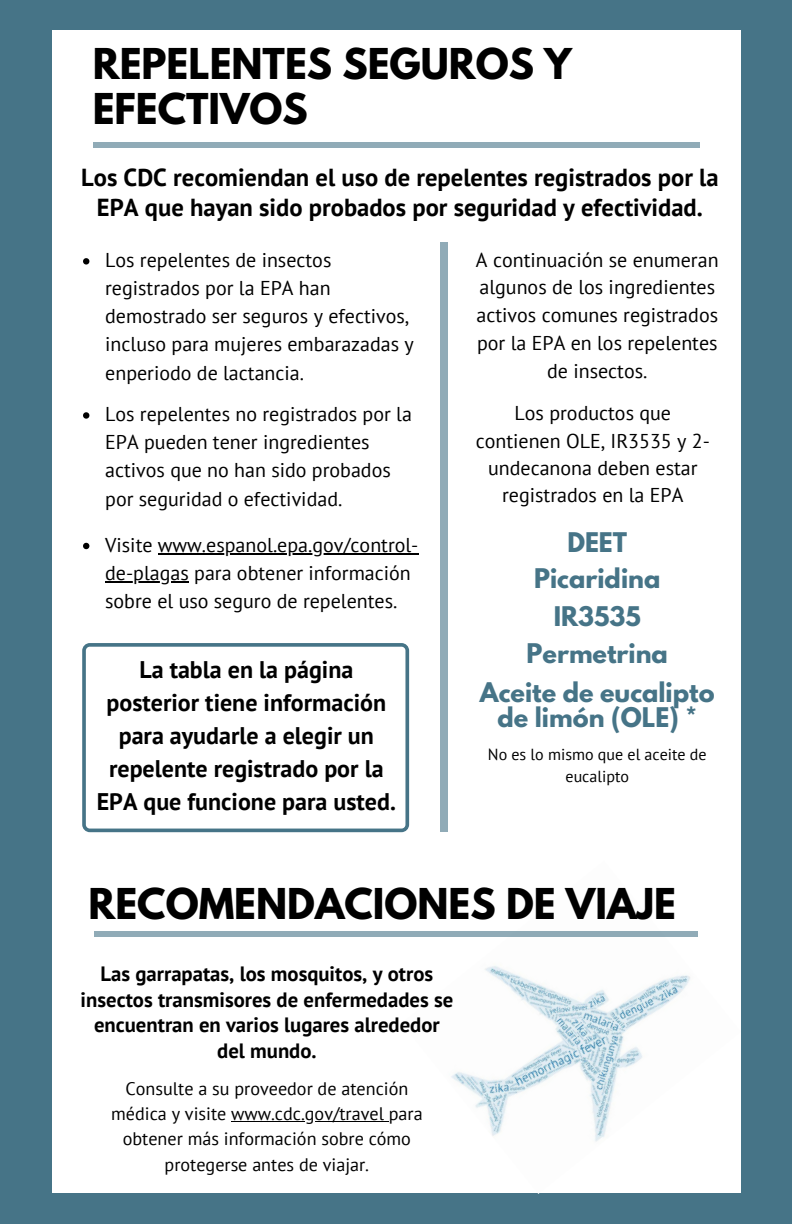
<style>
.page{position:relative;width:792px;height:1224px;background:#467487}
.page>*{position:absolute;margin:0;border:0;box-sizing:border-box;transform-origin:0 0}
.t1{font:700 37.6px/44.8px "League Spartan";color:#000}
.t2{font:700 24.6px/30px "PT Sans";color:#000;text-align:center}
.t3{font:700 24px/33px "PT Sans";color:#000;text-align:center}
.t4{font:700 24px/35.8px "League Spartan";color:#467487;text-align:center}
.t5{font:700 20.6px/25.6px "PT Sans";color:#000;text-align:center}
.t6{font:20px/28.2px "PT Sans";color:#000}
.t7{font:18.2px/25.2px "PT Sans";color:#000;text-align:center}
.t8{font:16px/22.4px "PT Sans";color:#000;text-align:center}
</style>
<div class="page">
<div style="left:52px;top:30px;width:689px;height:1163px;background:#fff"></div>
<img style="left:451px;top:966px;width:239px;height:228px">
<hr style="left:105px;top:581px;width:84px;height:1px;background:#000">
<hr style="left:158px;top:553px;width:260px;height:1px;background:#000">
<hr style="left:231px;top:1121px;width:158px;height:1px;background:#000">
<div style="left:440px;top:242px;width:8px;height:590px;background:#90abb7"></div>
<div style="left:93px;top:142px;width:606px;height:6px;background:#90abb7"></div>
<svg style="left:83px;top:258px;width:6px;height:7px"></svg>
<svg style="left:83px;top:412px;width:6px;height:7px"></svg>
<svg style="left:83px;top:543px;width:6px;height:6px"></svg>
<svg style="left:82px;top:643px;width:327px;height:189px"></svg>
<div style="left:94px;top:931px;width:604px;height:6px;background:#90abb7"></div>
<h1 class="t1" style="left:93px;top:46px;width:481px">REPELENTES SEGUROS Y<br>EFECTIVOS</h1>
<p class="t2" style="left:81px;top:162px;width:639px">Los CDC recomiendan el uso de repelentes registrados por la<br>EPA que hayan sido probados por seguridad y efectividad.</p>
<p class="t6" style="left:105px;top:246px;width:310px">Los repelentes de insectos registrados por la EPA han demostrado ser seguros y efectivos, incluso para mujeres embarazadas y enperiodo de lactancia.</p>
<p class="t6" style="left:105px;top:400px;width:308px">Los repelentes no registrados por la<br>EPA pueden tener ingredientes activos que no han sido probados por seguridad o efectividad.</p>
<p class="t6" style="left:105px;top:530px;width:315px">Visite www.espanol.epa.gov/control&shy;de-plagas para obtener información sobre el uso seguro de repelentes.</p>
<p class="t6" style="left:476px;top:245px;width:244px;text-align:center">A continuación se enumeran algunos de los ingredientes activos comunes registrados por la EPA en los repelentes de insectos.</p>
<p class="t6" style="left:476px;top:399px;width:236px;line-height:27.2px;text-align:center">Los productos que contienen OLE, IR3535 y 2- undecanona deben estar registrados en la EPA</p>
<p class="t4" style="left:534px;top:528px;width:128px">DEET<br>Picaridina</p>
<p class="t4" style="left:527px;top:602px;width:143px;line-height:36.4px">IR3535<br>Permetrina</p>
<p class="t4" style="left:480px;top:682px;width:236px;line-height:25.6px">Aceite de eucalipto de limón (OLE) *</p>
<p class="t8" style="left:488px;top:743px;width:220px">No es lo mismo que el aceite de eucalipto</p>
<p class="t3" style="left:97px;top:653px;width:301px">La tabla en la página posterior tiene información para ayudarle a elegir un repelente registrado por la<br>EPA que funcione para usted.</p>
<h1 class="t1" style="left:89px;top:886px;width:589px">RECOMENDACIONES DE VIAJE</h1>
<p class="t5" style="left:81px;top:961px;width:374px">Las garrapatas, los mosquitos, y otros insectos transmisores de enfermedades se encuentran en varios lugares alrededor del mundo.</p>
<p class="t7" style="left:111px;top:1075px;width:313px">Consulte a su proveedor de atención médica y visite www.cdc.gov/travel para obtener más información sobre cómo protegerse antes de viajar.</p>
</div>
